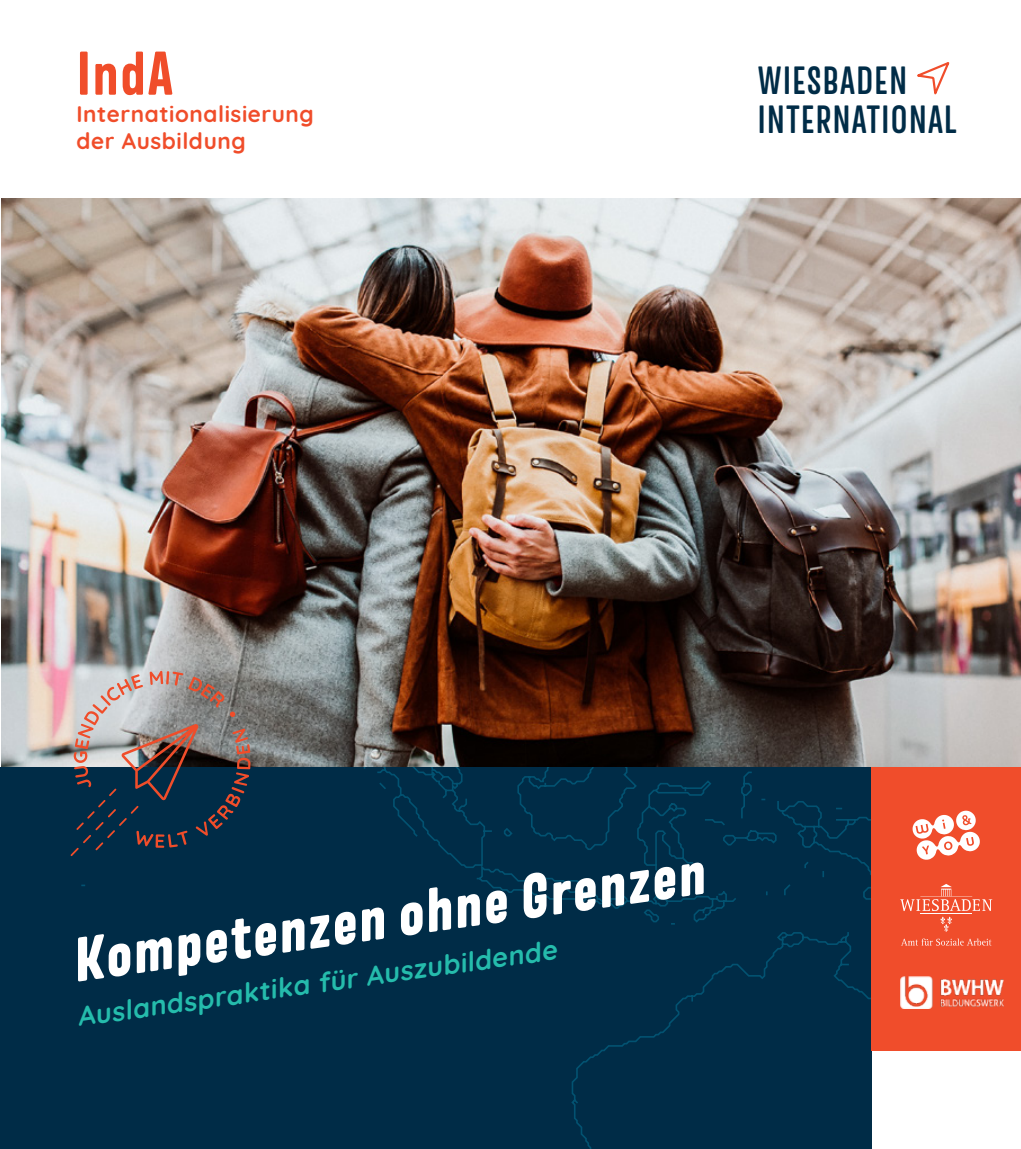
<style>
.page{position:relative;width:1021px;height:1149px;background:#fff}
.page>*{position:absolute;margin:0;border:0;box-sizing:border-box;transform-origin:0 0}
.Headline{font:900 61.43px "Merlod Norme";color:#fff}
.Motiv{font:700 60.75px "Merlod Norme";color:#f04d2a}
.t1{font:600 38.7px/38.7px "Merlod Norme";letter-spacing:.02em;color:#002c47}
.Motiv-2{font:700 27px "Quicksand";color:#25bcac}
.Motiv-3{font:700 22.5px/27px "Quicksand";letter-spacing:.025em;color:#f04d2a}
</style>
<div class="page">
<svg style="left:917px;top:62px;width:33px;height:33px"></svg>
<img style="left:1px;top:199px;width:1019px;height:568px">
<div style="left:0;top:767px;width:871px;height:381px;background:#002c47"></div>
<svg style="left:70px;top:670px;width:180px;height:185px;background:#60646c"></svg>
<div style="left:871px;top:767px;width:149px;height:283px;background:#f04d2b"></div>
<svg style="left:901px;top:938px;width:90px;height:7px"></svg>
<hr style="left:920px;top:913px;width:52px;height:1px;background:#fff">
<svg style="left:900px;top:884px;width:92px;height:26px"></svg>
<svg style="left:940px;top:916px;width:12px;height:15px"></svg>
<svg style="left:912px;top:810px;width:68px;height:49px"></svg>
<img style="left:900px;top:976px;width:103px;height:32px">
<p class="Motiv" style="left:77px;top:34px;width:98px">IndA</p>
<p class="Motiv-3" style="left:77px;top:98px;width:239px">Internationalisierung der Ausbildung</p>
<p class="t1" style="left:757px;top:60px;width:201px">WIESBADEN<br>INTERNATIONAL</p>
<p class="Headline" style="left:66px;top:921px;width:639px;rotate:-8deg">Kompetenzen ohne Grenzen</p>
<p class="Motiv-2" style="left:74px;top:994px;width:485px;rotate:-8deg">Auslandspraktika für Auszubildende</p>
</div>
